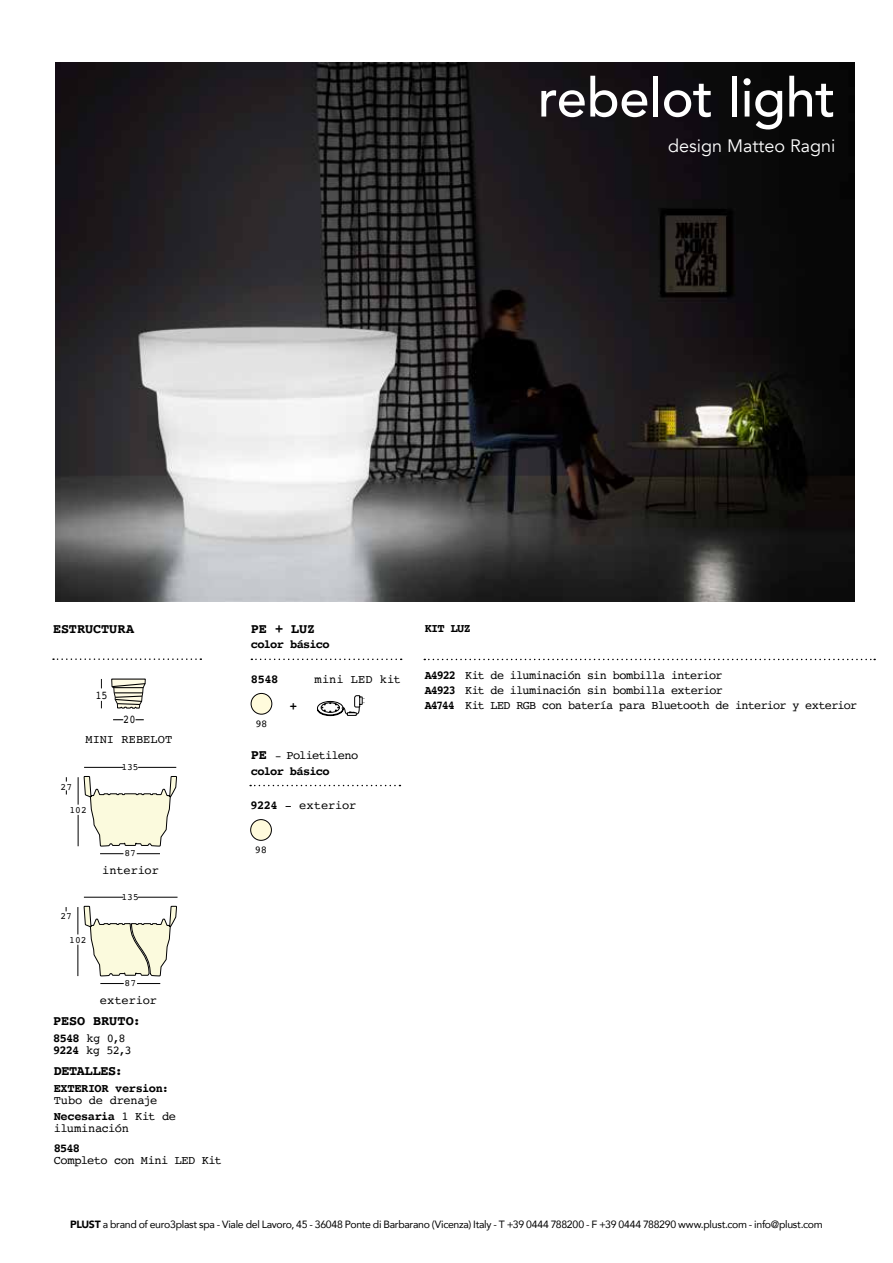
<style>
.page{position:relative;width:893px;height:1263px;background:#fff}
.page>*{position:absolute;margin:0;border:0;box-sizing:border-box;transform-origin:0 0}
.t1{font:500 54px "Avenir";letter-spacing:-.005em;color:#fff}
.t2{font:18px "Avenir";color:#fff}
.t3{font:700 13.5px "Courier";letter-spacing:-.01em;color:#000}
.t4{font:700 13.5px "Courier";letter-spacing:-.03em;color:#000}
.t5{font:12px/15px "Courier";letter-spacing:-.045em;color:#000}
.t6{font:700 12px "Courier";letter-spacing:-.055em;color:#000}
.t7{font:12px/16.5px "Courier";letter-spacing:-.02em;color:#000}
.t8{font:12px "Courier";letter-spacing:-.005em;color:#000}
.t9{font:700 12px "Courier";letter-spacing:-.03em;color:#000}
.t10{font:12px "Courier";color:#000}
.t11{font:12px "Courier";letter-spacing:.005em;color:#000}
.t12{font:12px "Courier";letter-spacing:-.015em;color:#000}
.t13{font:11.7px "Courier";color:#000;scale:.88 1}
.t14{font:10.5px "Avenir";letter-spacing:-.03em;color:#000}
.t15{font:10.5px "Courier";color:#000}
.t16{font:9.6px "Courier";color:#000}
.s1{font-weight:700}
.s2{font-weight:700;font-size:13.5px}
.s3{font-size:10.5px}
.s4{font-weight:900}
</style>
<div class="page">
<img style="left:55px;top:63px;width:800px;height:538px">
<svg style="left:53px;top:658px;width:148px;height:2px"></svg>
<hr style="left:138px;top:897px;width:40px;height:1px;background:#000">
<svg style="left:78px;top:896px;width:99px;height:88px"></svg>
<svg style="left:251px;top:659px;width:151px;height:1px"></svg>
<hr style="left:84px;top:767px;width:39px;height:1px;background:#000">
<hr style="left:138px;top:767px;width:38px;height:1px;background:#000">
<svg style="left:78px;top:776px;width:99px;height:79px"></svg>
<div style="left:251px;top:819px;width:20px;height:21px;background:#fffbdc;border-radius:50%"></div>
<div style="left:250px;top:819px;width:22px;height:21px;border:1px solid #000;border-radius:50%"></div>
<div style="left:251px;top:693px;width:21px;height:21px;background:#fffbdc;border-radius:50%"></div>
<div style="left:251px;top:693px;width:21px;height:21px;border:1px solid #000;border-radius:50%"></div>
<svg style="left:317px;top:695px;width:48px;height:22px"></svg>
<svg style="left:101px;top:679px;width:45px;height:41px"></svg>
<svg style="left:250px;top:785px;width:150px;height:1px"></svg>
<svg style="left:424px;top:659px;width:451px;height:1px"></svg>
<h1 class="t1" style="left:538px;top:51px;width:299px">rebelot light</h1>
<h2 class="t2" style="left:668px;top:135px;width:169px">design Matteo Ragni</h2>
<p class="t3" style="left:53px;top:618px;width:83px">ESTRUCTURA</p>
<p class="t13" style="left:95px;top:686px;width:16px">15</p>
<p class="t10" style="left:85px;top:729px;width:88px">MINI REBELOT</p>
<p class="t13" style="left:123px;top:710px;width:16px">20</p>
<p class="t16" style="left:126px;top:716px;width:13px">87</p>
<p class="t16" style="left:61px;top:779px;width:13px">27</p>
<p class="t16" style="left:70px;top:802px;width:19px">102</p>
<p class="t16" style="left:121px;top:759px;width:19px">135</p>
<p class="t16" style="left:60px;top:909px;width:13px">27</p>
<p class="t16" style="left:69px;top:933px;width:19px">102</p>
<p class="t16" style="left:124px;top:845px;width:13px">87</p>
<p class="t12" style="left:102px;top:860px;width:58px">interior</p>
<p class="t16" style="left:122px;top:890px;width:19px">135</p>
<p class="t16" style="left:125px;top:975px;width:13px">87</p>
<p class="t8" style="left:100px;top:991px;width:59px">exterior</p>
<p class="t3" style="left:53px;top:1010px;width:89px">PESO BRUTO:</p>
<p class="t5" style="left:53px;top:1032px;width:80px;line-height:12px"><span class="s1">8548</span> kg 0,8<br><span class="s1">9224</span> kg 52,3</p>
<p class="t16" style="left:120px;top:1018px;width:19px">135</p>
<p class="t16" style="left:60px;top:1038px;width:13px">27</p>
<p class="t16" style="left:68px;top:1061px;width:19px">102</p>
<p class="t4" style="left:54px;top:1060px;width:71px">DETALLES:</p>
<p class="t9" style="left:54px;top:1078px;width:117px">EXTERIOR version:</p>
<p class="t7" style="left:54px;top:1091px;width:124px">Tubo de drenaje<br><span class="s1">Necesaria</span> 1 Kit de</p>
<p class="t5" style="left:54px;top:1120px;width:77px">iluminación</p>
<p class="t6" style="left:54px;top:1138px;width:28px">8548</p>
<p class="t5" style="left:54px;top:1152px;width:169px">Completo con Mini LED Kit</p>
<p class="t16" style="left:123px;top:1104px;width:13px">87</p>
<p class="t3" style="left:251px;top:618px;width:66px">PE + LUZ</p>
<p class="t6" style="left:251px;top:635px;width:80px">color básico</p>
<p class="t6" style="left:251px;top:669px;width:29px">8548</p>
<p class="t15" style="left:255px;top:715px;width:14px">98</p>
<p class="t6" style="left:290px;top:697px;width:9px">+</p>
<p class="t11" style="left:315px;top:669px;width:88px">mini LED kit</p>
<p class="t5" style="left:251px;top:747px;width:109px"><span class="s2">PE</span> <span class="s3">-</span> Polietileno</p>
<p class="t6" style="left:251px;top:761px;width:80px">color básico</p>
<p class="t8" style="left:250px;top:796px;width:107px"><span class="s1">9224</span> - exterior</p>
<p class="t15" style="left:255px;top:841px;width:14px">98</p>
<p class="t6" style="left:425px;top:618px;width:48px">KIT LUZ</p>
<p class="t5" style="left:425px;top:668px;width:434px"><span class="s1">A4922</span> Kit de iluminación sin bombilla interior<br><span class="s1">A4923</span> Kit de iluminación sin bombilla exterior<br><span class="s1">A4744</span> Kit LED RGB con batería para Bluetooth de interior y exterior</p>
<p class="t14" style="left:70px;top:1216px;width:754px"><span class="s4">PLUST</span> a brand of euro3plast spa - Viale del Lavoro, 45 - 36048 Ponte di Barbarano (Vicenza) Italy - T +39 0444 788200 - F +39 0444 788290 www.plust.com - info@plust.com</p>
</div>
